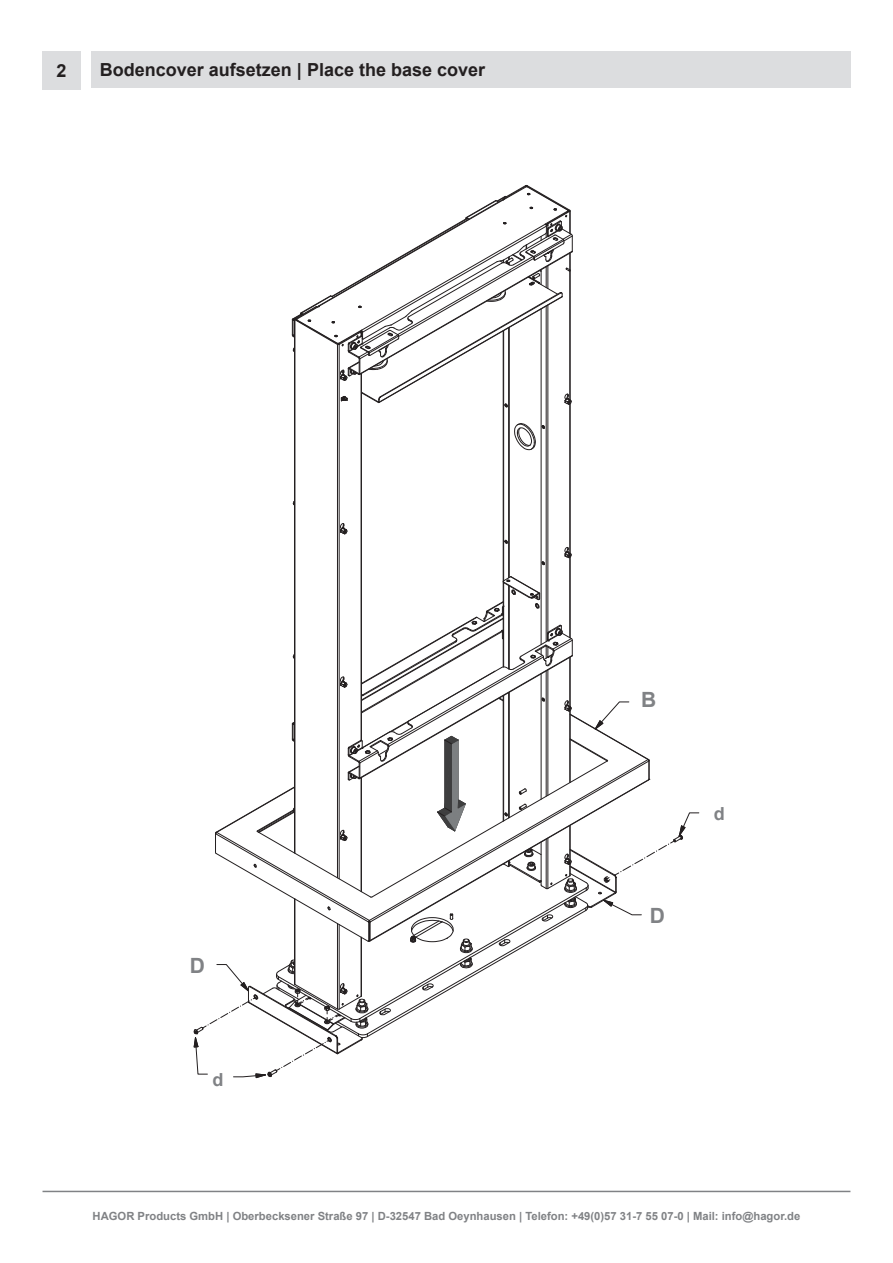
<style>
.page{position:relative;width:893px;height:1263px;background:#fff}
.page>*{position:absolute;margin:0;border:0;box-sizing:border-box;transform-origin:0 0}
.t1{font:700 21px "Arial";color:#808285}
.t2{font:700 18px "Arial";color:#231f20}
.t3{font:700 18px "Arial";color:#808285}
.t4{font:700 11.25px "Arial";color:#808285}
</style>
<div class="page">
<hr style="left:43px;top:1191px;width:807px;height:1px;background:#808285">
<div style="left:43px;top:51px;width:38px;height:38px;background:#dcdddf"></div>
<hr style="left:547px;top:305px;width:1px;height:327px;background:#231f20">
<hr style="left:569px;top:404px;width:1px;height:149px;background:#231f20">
<hr style="left:569px;top:557px;width:1px;height:80px;background:#231f20">
<hr style="left:546px;top:306px;width:1px;height:336px;background:#231f20">
<hr style="left:503px;top:331px;width:1px;height:336px;background:#231f20">
<hr style="left:570px;top:557px;width:1px;height:81px;background:#231f20">
<hr style="left:570px;top:404px;width:1px;height:149px;background:#231f20">
<hr style="left:541px;top:309px;width:1px;height:336px;background:#231f20">
<hr style="left:509px;top:327px;width:1px;height:250px;background:#231f20">
<hr style="left:508px;top:328px;width:1px;height:250px;background:#231f20">
<hr style="left:339px;top:344px;width:1px;height:535px;background:#231f20">
<hr style="left:337px;top:344px;width:1px;height:534px;background:#231f20">
<hr style="left:295px;top:320px;width:1px;height:533px;background:#231f20">
<hr style="left:361px;top:373px;width:1px;height:367px;background:#231f20">
<hr style="left:294px;top:319px;width:1px;height:534px;background:#231f20">
<svg style="left:504px;top:539px;width:4px;height:5px"></svg>
<svg style="left:541px;top:561px;width:4px;height:4px"></svg>
<svg style="left:564px;top:546px;width:8px;height:13px"></svg>
<svg style="left:340px;top:523px;width:8px;height:12px"></svg>
<svg style="left:514px;top:423px;width:31px;height:27px"></svg>
<svg style="left:291px;top:185px;width:282px;height:223px"></svg>
<svg style="left:193px;top:576px;width:506px;height:502px"></svg>
<div style="left:91px;top:51px;width:759px;height:37px;background:#dcdddf"></div>
<h2 class="t2" style="left:57px;top:58px;width:12px">2</h2>
<h2 class="t2" style="left:100px;top:57px;width:387px">Bodencover aufsetzen | Place the base cover</h2>
<h1 class="t1" style="left:190px;top:951px;width:17px">D</h1>
<h2 class="t3" style="left:213px;top:1067px;width:12px">d</h2>
<h1 class="t1" style="left:641px;top:685px;width:17px">B</h1>
<h1 class="t1" style="left:650px;top:901px;width:17px">D</h1>
<h2 class="t3" style="left:714px;top:801px;width:12px">d</h2>
<p class="t4" style="left:93px;top:1208px;width:709px">HAGOR Products GmbH | Oberbecksener Straße 97 | D-32547 Bad Oeynhausen | Telefon: +49(0)57 31-7 55 07-0 | Mail: info@hagor.de</p>
</div>
